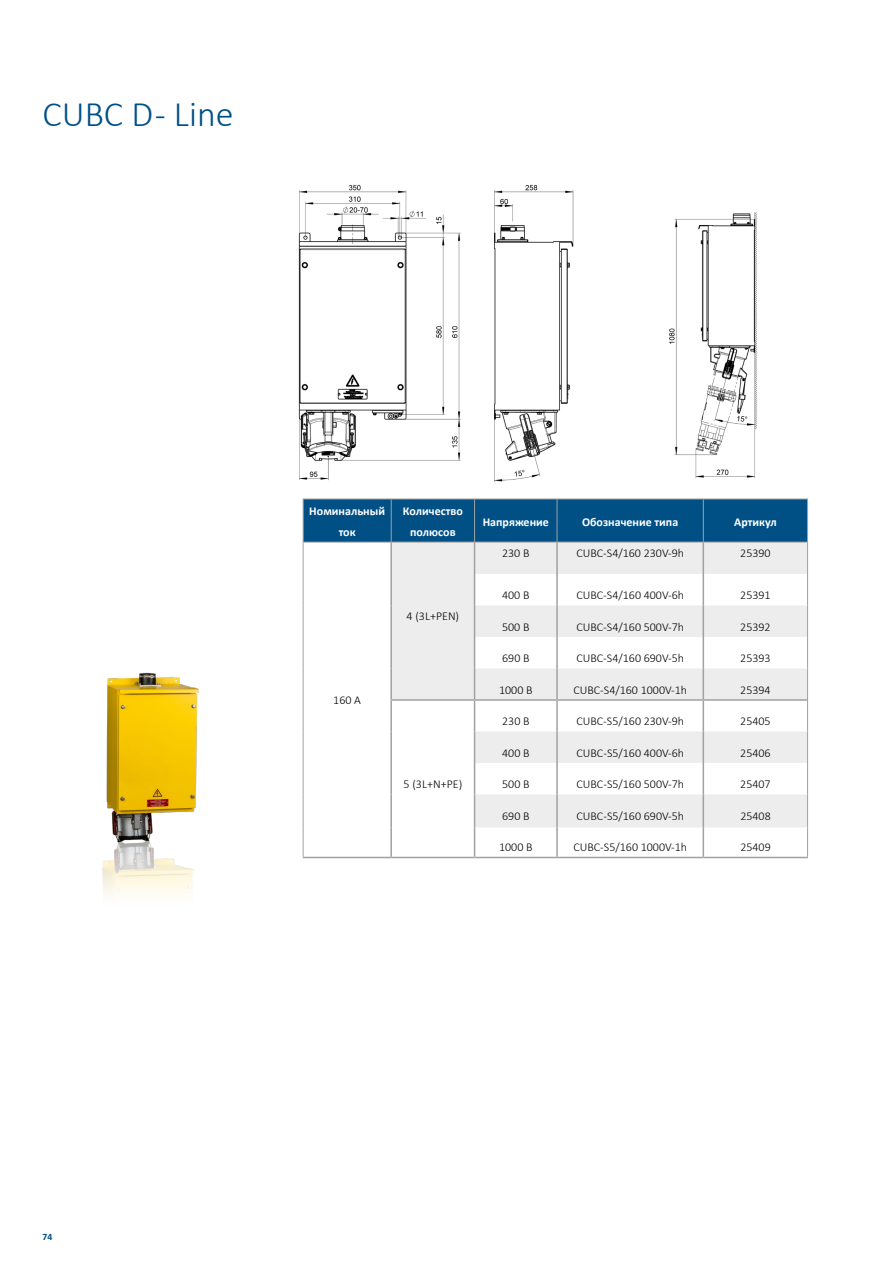
<style>
.page{position:relative;width:893px;height:1263px;background:#fff}
.page>*{position:absolute;margin:0;border:0;box-sizing:border-box;transform-origin:0 0}
.t1{font:300 36px "Calibri";color:#005086}
.t2{font:300 12px "Calibri";color:#000}
.t3{font:700 12px/21px "Calibri";color:#fff;text-align:center}
.t4{font:700 9.75px "Calibri";color:#005086}
</style>
<div class="page">
<img style="left:102px;top:672px;width:98px;height:223px">
<div style="left:304px;top:500px;width:503px;height:42px;background:#005086"></div>
<svg style="left:392px;top:543px;width:415px;height:284px;fill:#ededed"></svg>
<hr style="left:303px;top:542px;width:1px;height:32px;background:#a1a1a1">
<hr style="left:807px;top:542px;width:1px;height:32px;background:#a1a1a1">
<hr style="left:303px;top:574px;width:1px;height:31px;background:#a1a1a1">
<hr style="left:807px;top:574px;width:1px;height:31px;background:#a1a1a1">
<hr style="left:303px;top:605px;width:1px;height:32px;background:#a1a1a1">
<hr style="left:807px;top:605px;width:1px;height:32px;background:#a1a1a1">
<hr style="left:303px;top:637px;width:1px;height:31px;background:#a1a1a1">
<hr style="left:807px;top:637px;width:1px;height:31px;background:#a1a1a1">
<hr style="left:303px;top:668px;width:1px;height:32px;background:#a1a1a1">
<hr style="left:807px;top:668px;width:1px;height:32px;background:#a1a1a1">
<hr style="left:303px;top:700px;width:1px;height:31px;background:#a1a1a1">
<hr style="left:807px;top:700px;width:1px;height:31px;background:#a1a1a1">
<hr style="left:303px;top:731px;width:1px;height:32px;background:#a1a1a1">
<hr style="left:807px;top:731px;width:1px;height:32px;background:#a1a1a1">
<hr style="left:303px;top:763px;width:1px;height:31px;background:#a1a1a1">
<hr style="left:807px;top:763px;width:1px;height:31px;background:#a1a1a1">
<hr style="left:303px;top:794px;width:1px;height:33px;background:#a1a1a1">
<hr style="left:807px;top:794px;width:1px;height:33px;background:#a1a1a1">
<hr style="left:303px;top:827px;width:1px;height:30px;background:#a1a1a1">
<hr style="left:807px;top:827px;width:1px;height:30px;background:#a1a1a1">
<hr style="left:390px;top:542px;width:2px;height:32px;background:#a1a1a1">
<hr style="left:474px;top:542px;width:1px;height:32px;background:#a1a1a1">
<hr style="left:556px;top:542px;width:2px;height:32px;background:#a1a1a1">
<hr style="left:703px;top:542px;width:1px;height:32px;background:#a1a1a1">
<hr style="left:390px;top:574px;width:2px;height:31px;background:#a1a1a1">
<hr style="left:474px;top:574px;width:1px;height:31px;background:#a1a1a1">
<hr style="left:556px;top:574px;width:2px;height:31px;background:#a1a1a1">
<hr style="left:703px;top:574px;width:1px;height:31px;background:#a1a1a1">
<hr style="left:390px;top:605px;width:2px;height:32px;background:#a1a1a1">
<hr style="left:474px;top:605px;width:1px;height:32px;background:#a1a1a1">
<hr style="left:556px;top:605px;width:2px;height:32px;background:#a1a1a1">
<hr style="left:703px;top:605px;width:1px;height:32px;background:#a1a1a1">
<hr style="left:390px;top:637px;width:2px;height:31px;background:#a1a1a1">
<hr style="left:474px;top:637px;width:1px;height:31px;background:#a1a1a1">
<hr style="left:556px;top:637px;width:2px;height:31px;background:#a1a1a1">
<hr style="left:703px;top:637px;width:1px;height:31px;background:#a1a1a1">
<hr style="left:390px;top:668px;width:2px;height:31px;background:#a1a1a1">
<hr style="left:474px;top:668px;width:1px;height:31px;background:#a1a1a1">
<hr style="left:556px;top:668px;width:2px;height:31px;background:#a1a1a1">
<hr style="left:703px;top:668px;width:1px;height:31px;background:#a1a1a1">
<hr style="left:390px;top:699px;width:85px;height:2px;background:#a1a1a1">
<hr style="left:390px;top:701px;width:2px;height:30px;background:#a1a1a1">
<hr style="left:475px;top:699px;width:82px;height:2px;background:#a1a1a1">
<hr style="left:474px;top:701px;width:1px;height:30px;background:#a1a1a1">
<hr style="left:557px;top:699px;width:146px;height:2px;background:#a1a1a1">
<hr style="left:556px;top:701px;width:2px;height:30px;background:#a1a1a1">
<hr style="left:703px;top:699px;width:104px;height:2px;background:#a1a1a1">
<hr style="left:703px;top:701px;width:1px;height:30px;background:#a1a1a1">
<hr style="left:390px;top:731px;width:2px;height:32px;background:#a1a1a1">
<hr style="left:474px;top:731px;width:1px;height:32px;background:#a1a1a1">
<hr style="left:556px;top:731px;width:2px;height:32px;background:#a1a1a1">
<hr style="left:703px;top:731px;width:1px;height:32px;background:#a1a1a1">
<hr style="left:390px;top:763px;width:2px;height:31px;background:#a1a1a1">
<hr style="left:474px;top:763px;width:1px;height:31px;background:#a1a1a1">
<hr style="left:556px;top:763px;width:2px;height:31px;background:#a1a1a1">
<hr style="left:703px;top:763px;width:1px;height:31px;background:#a1a1a1">
<hr style="left:390px;top:794px;width:2px;height:33px;background:#a1a1a1">
<hr style="left:474px;top:794px;width:1px;height:33px;background:#a1a1a1">
<hr style="left:556px;top:794px;width:2px;height:33px;background:#a1a1a1">
<hr style="left:703px;top:794px;width:1px;height:33px;background:#a1a1a1">
<hr style="left:390px;top:827px;width:2px;height:30px;background:#a1a1a1">
<hr style="left:474px;top:827px;width:1px;height:30px;background:#a1a1a1">
<hr style="left:556px;top:827px;width:2px;height:30px;background:#a1a1a1">
<hr style="left:703px;top:827px;width:1px;height:30px;background:#a1a1a1">
<hr style="left:303px;top:857px;width:88px;height:1px;background:#a1a1a1">
<hr style="left:391px;top:857px;width:84px;height:1px;background:#a1a1a1">
<hr style="left:475px;top:857px;width:82px;height:1px;background:#a1a1a1">
<hr style="left:557px;top:857px;width:146px;height:1px;background:#a1a1a1">
<hr style="left:703px;top:857px;width:105px;height:1px;background:#a1a1a1">
<hr style="left:303px;top:499px;width:88px;height:1px;background:#a1a1a1">
<hr style="left:303px;top:499px;width:1px;height:43px;background:#a1a1a1">
<hr style="left:391px;top:499px;width:84px;height:1px;background:#a1a1a1">
<hr style="left:391px;top:499px;width:1px;height:43px;background:#a1a1a1">
<hr style="left:475px;top:499px;width:82px;height:1px;background:#a1a1a1">
<hr style="left:474px;top:499px;width:1px;height:43px;background:#a1a1a1">
<hr style="left:557px;top:499px;width:146px;height:1px;background:#a1a1a1">
<hr style="left:557px;top:499px;width:1px;height:43px;background:#a1a1a1">
<hr style="left:703px;top:499px;width:105px;height:1px;background:#a1a1a1">
<hr style="left:703px;top:499px;width:1px;height:43px;background:#a1a1a1">
<hr style="left:807px;top:499px;width:1px;height:43px;background:#a1a1a1">
<hr style="left:303px;top:542px;width:88px;height:1px;background:#a1a1a1">
<hr style="left:391px;top:542px;width:84px;height:1px;background:#a1a1a1">
<hr style="left:475px;top:542px;width:82px;height:1px;background:#a1a1a1">
<hr style="left:557px;top:542px;width:146px;height:1px;background:#a1a1a1">
<hr style="left:703px;top:542px;width:105px;height:1px;background:#a1a1a1">
<img style="left:298px;top:184px;width:459px;height:298px">
<h1 class="t1" style="left:43px;top:92px;width:193px">CUBC D - Line</h1>
<p class="t3" style="left:309px;top:500px;width:77px">Номинальный ток</p>
<p class="t3" style="left:403px;top:500px;width:61px">Количество полюсов</p>
<p class="t3" style="left:483px;top:511px;width:68px">Напряжение</p>
<p class="t3" style="left:582px;top:511px;width:98px">Обозначение типа</p>
<p class="t3" style="left:734px;top:511px;width:44px">Артикул</p>
<p class="t2" style="left:333px;top:693px;width:29px">160 A</p>
<p class="t2" style="left:407px;top:609px;width:54px">4 (3L+PEN)</p>
<p class="t2" style="left:404px;top:777px;width:60px">5 (3L+N+PE)</p>
<p class="t2" style="left:502px;top:546px;width:29px">230 В</p>
<p class="t2" style="left:576px;top:546px;width:109px">CUBC-S4/160 230V-9h</p>
<p class="t2" style="left:740px;top:546px;width:32px">25390</p>
<p class="t2" style="left:502px;top:588px;width:29px">400 В</p>
<p class="t2" style="left:576px;top:588px;width:109px">CUBC-S4/160 400V-6h</p>
<p class="t2" style="left:740px;top:588px;width:32px">25391</p>
<p class="t2" style="left:502px;top:619px;width:29px">500 В</p>
<p class="t2" style="left:576px;top:619px;width:109px">CUBC-S4/160 500V-7h</p>
<p class="t2" style="left:740px;top:619px;width:32px">25392</p>
<p class="t2" style="left:502px;top:651px;width:29px">690 В</p>
<p class="t2" style="left:576px;top:651px;width:109px">CUBC-S4/160 690V-5h</p>
<p class="t2" style="left:740px;top:651px;width:32px">25393</p>
<p class="t2" style="left:499px;top:682px;width:35px">1000 В</p>
<p class="t2" style="left:573px;top:682px;width:115px">CUBC-S4/160 1000V-1h</p>
<p class="t2" style="left:740px;top:682px;width:32px">25394</p>
<p class="t2" style="left:502px;top:714px;width:29px">230 В</p>
<p class="t2" style="left:576px;top:714px;width:109px">CUBC-S5/160 230V-9h</p>
<p class="t2" style="left:740px;top:714px;width:32px">25405</p>
<p class="t2" style="left:502px;top:745px;width:29px">400 В</p>
<p class="t2" style="left:576px;top:745px;width:109px">CUBC-S5/160 400V-6h</p>
<p class="t2" style="left:740px;top:745px;width:32px">25406</p>
<p class="t2" style="left:502px;top:777px;width:29px">500 В</p>
<p class="t2" style="left:576px;top:777px;width:109px">CUBC-S5/160 500V-7h</p>
<p class="t2" style="left:740px;top:777px;width:32px">25407</p>
<p class="t2" style="left:502px;top:808px;width:29px">690 В</p>
<p class="t2" style="left:576px;top:808px;width:109px">CUBC-S5/160 690V-5h</p>
<p class="t2" style="left:740px;top:808px;width:32px">25408</p>
<p class="t2" style="left:499px;top:840px;width:35px">1000 В</p>
<p class="t2" style="left:573px;top:840px;width:115px">CUBC-S5/160 1000V-1h</p>
<p class="t2" style="left:740px;top:840px;width:32px">25409</p>
<p class="t4" style="left:43px;top:1229px;width:11px">74</p>
</div>
